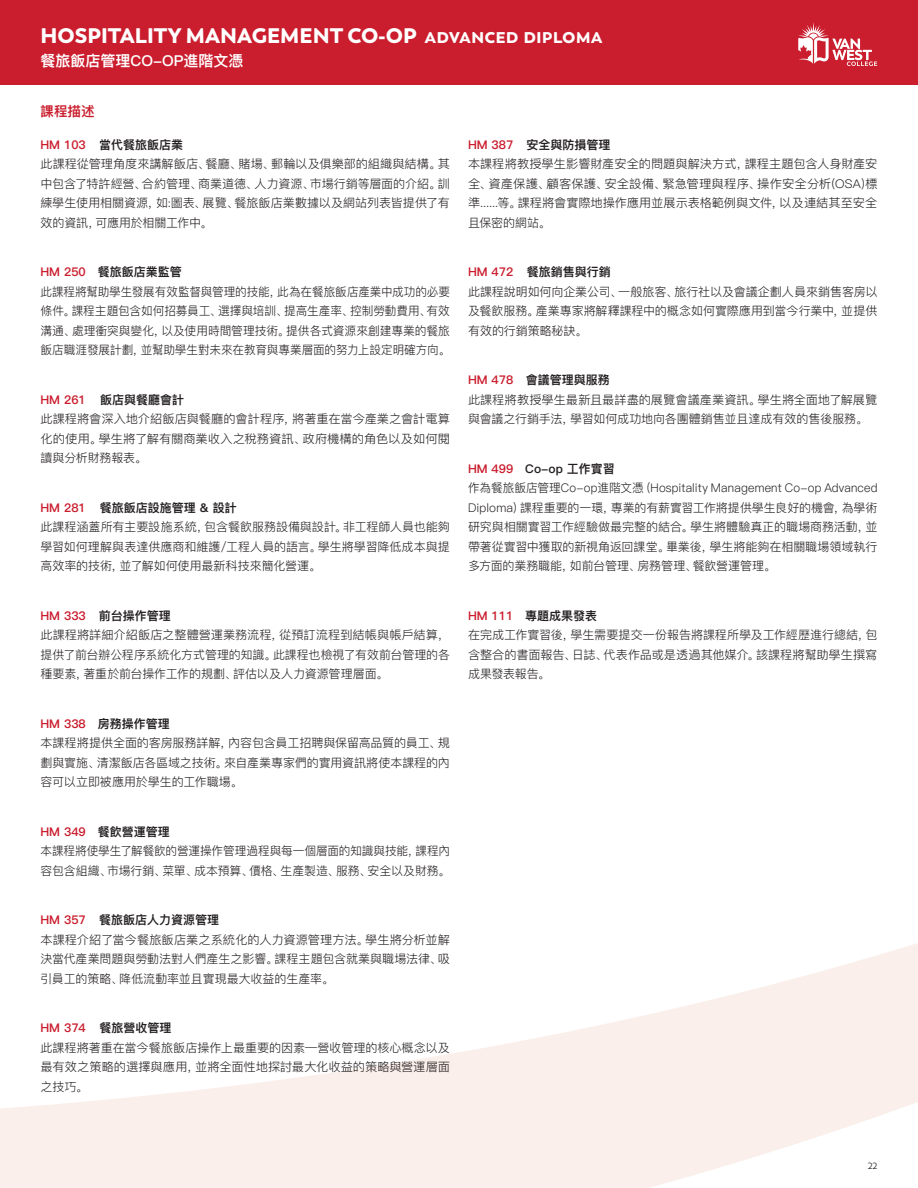
<style>
.page{position:relative;width:918px;height:1188px;background:#fff}
.page>*{position:absolute;margin:0;border:0;box-sizing:border-box;transform-origin:0 0}
.t1{font:900 21px "Boston";color:#fff}
.t2{font:15px "Ping Fang SC Heavy";color:#fff}
.t3{font:13.5px "Ping Fang SC Heavy";color:#ca1d2d}
.t4{font:12px/19.5px "Ping Fang SC Regular";letter-spacing:-.005em;color:#231f20;text-align:justify}
.t5{font:12px "Ping Fang SC Heavy";color:#231f20}
.t6{font:9px "Boston";color:#231f20}
.s1{font-weight:700}
.s2{color:#ca1d2d}
</style>
<div class="page">
<svg style="left:0;top:943px;width:918px;height:245px;fill:#faefea"></svg>
<div style="left:0;top:0;width:918px;height:85px;background:#ca1d2d"></div>
<svg style="left:798px;top:22px;width:79px;height:44px"></svg>
<h1 class="t1" style="left:40px;top:22px;width:564px">HOSPITALITY MANAGEMENT CO-OP <span class="s1">advanced diploma</span></h1>
<p class="t2" style="left:40px;top:52px;width:205px">餐旅飯店管理CO-OP進階文憑</p>
<p class="t3" style="left:40px;top:104px;width:55px">課程描述</p>
<p class="t5" style="left:40px;top:137px;width:144px"><span class="s2">HM 103</span> 當代餐旅飯店業</p>
<p class="t4" style="left:40px;top:154px;width:411px">此課程從管理角度來講解飯店、餐廳、賭場、郵輪以及俱樂部的組織與結構。其中包含了特許經營、合約管理、商業道德、人力資源、市場行銷等層面的介紹。訓練學生使用相關資源，如:圖表、展覽、餐旅飯店業數據以及網站列表皆提供了有效的資訊，可應用於相關工作中。</p>
<p class="t5" style="left:40px;top:265px;width:143px"><span class="s2">HM 250</span> 餐旅飯店業監管</p>
<p class="t4" style="left:40px;top:282px;width:411px">此課程將幫助學生發展有效監督與管理的技能，此為在餐旅飯店產業中成功的必要條件。課程主題包含如何招募員工、選擇與培訓、提高生產率、控制勞動費用、有效溝通、處理衝突與變化，以及使用時間管理技術。提供各式資源來創建專業的餐旅飯店職涯發展計劃，並幫助學生對未來在教育與專業層面的努力上設定明確方向。</p>
<p class="t5" style="left:40px;top:392px;width:145px"><span class="s2">HM 261</span> 飯店與餐廳會計</p>
<p class="t4" style="left:40px;top:409px;width:411px">此課程將會深入地介紹飯店與餐廳的會計程序，將著重在當今產業之會計電算化的使用。學生將了解有關商業收入之稅務資訊、政府機構的角色以及如何閱讀與分析財務報表。</p>
<p class="t5" style="left:40px;top:500px;width:198px"><span class="s2">HM 281</span> 餐旅飯店設施管理 &amp; 設計</p>
<p class="t4" style="left:40px;top:517px;width:411px">此課程涵蓋所有主要設施系統，包含餐飲服務設備與設計。非工程師人員也能夠學習如何理解與表達供應商和維護/工程人員的語言。學生將學習降低成本與提高效率的技術，並了解如何使用最新科技來簡化營運。</p>
<p class="t5" style="left:40px;top:608px;width:132px"><span class="s2">HM 333</span> 前台操作管理</p>
<p class="t4" style="left:40px;top:625px;width:411px">此課程將詳細介紹飯店之整體營運業務流程，從預訂流程到結帳與帳戶結算，提供了前台辦公程序系統化方式管理的知識。此課程也檢視了有效前台管理的各種要素，著重於前台操作工作的規劃、評估以及人力資源管理層面。</p>
<p class="t5" style="left:40px;top:716px;width:131px"><span class="s2">HM 338</span> 房務操作管理</p>
<p class="t4" style="left:40px;top:733px;width:411px">本課程將提供全面的客房服務詳解，內容包含員工招聘與保留高品質的員工、規劃與實施、清潔飯店各區域之技術。來自產業專家們的實用資訊將使本課程的內容可以立即被應用於學生的工作職場。</p>
<p class="t5" style="left:40px;top:824px;width:131px"><span class="s2">HM 349</span> 餐飲營運管理</p>
<p class="t4" style="left:40px;top:841px;width:411px">本課程將使學生了解餐飲的營運操作管理過程與每一個層面的知識與技能，課程內容包含組織、市場行銷、菜單、成本預算、價格、生產製造、服務、安全以及財務。</p>
<p class="t5" style="left:40px;top:913px;width:180px"><span class="s2">HM 357</span> 餐旅飯店人力資源管理</p>
<p class="t4" style="left:40px;top:930px;width:411px">本課程介紹了當今餐旅飯店業之系統化的人力資源管理方法。學生將分析並解決當代產業問題與勞動法對人們產生之影響。課程主題包含就業與職場法律、吸引員工的策略、降低流動率並且實現最大收益的生產率。</p>
<p class="t5" style="left:40px;top:1021px;width:132px"><span class="s2">HM 374</span> 餐旅營收管理</p>
<p class="t4" style="left:40px;top:1038px;width:411px">此課程將著重在當今餐旅飯店操作上最重要的因素—營收管理的核心概念以及最有效之策略的選擇與應用，並將全面性地探討最大化收益的策略與營運層面之技巧。</p>
<p class="t5" style="left:468px;top:137px;width:144px"><span class="s2">HM 387</span> 安全與防損管理</p>
<p class="t4" style="left:468px;top:154px;width:411px">本課程將教授學生影響財產安全的問題與解決方式，課程主題包含人身財產安全、資產保護、顧客保護、安全設備、緊急管理與程序、操作安全分析(OSA)標準......等。課程將會實際地操作應用並展示表格範例與文件，以及連結其至安全且保密的網站。</p>
<p class="t5" style="left:468px;top:265px;width:144px"><span class="s2">HM 472</span> 餐旅銷售與行銷</p>
<p class="t4" style="left:468px;top:282px;width:411px">此課程說明如何向企業公司、一般旅客、旅行社以及會議企劃人員來銷售客房以及餐飲服務。產業專家將解釋課程中的概念如何實際應用到當今行業中，並提供有效的行銷策略秘訣。</p>
<p class="t5" style="left:468px;top:373px;width:143px"><span class="s2">HM 478</span> 會議管理與服務</p>
<p class="t4" style="left:468px;top:390px;width:411px">此課程將教授學生最新且最詳盡的展覽會議產業資訊。學生將全面地了解展覽與會議之行銷手法，學習如何成功地向各團體銷售並且達成有效的售後服務。</p>
<p class="t5" style="left:468px;top:461px;width:148px"><span class="s2">HM 499</span> Co-op 工作實習</p>
<p class="t4" style="left:468px;top:478px;width:411px">作為餐旅飯店管理Co-op進階文憑 (Hospitality Management Co-op Advanced Diploma) 課程重要的一環，專業的有薪實習工作將提供學生良好的機會，為學術研究與相關實習工作經驗做最完整的結合。學生將體驗真正的職場商務活動，並帶著從實習中獲取的新視角返回課堂。畢業後，學生將能夠在相關職場領域執行多方面的業務職能，如前台管理、房務管理、餐飲營運管理。</p>
<p class="t5" style="left:468px;top:608px;width:131px"><span class="s2">HM 111</span> 專題成果發表</p>
<p class="t4" style="left:468px;top:625px;width:411px">在完成工作實習後，學生需要提交一份報告將課程所學及工作經歷進行總結，包含整合的書面報告、日誌、代表作品或是透過其他媒介。該課程將幫助學生撰寫成果發表報告。</p>
<p class="t6" style="left:868px;top:1160px;width:11px">22</p>
</div>
